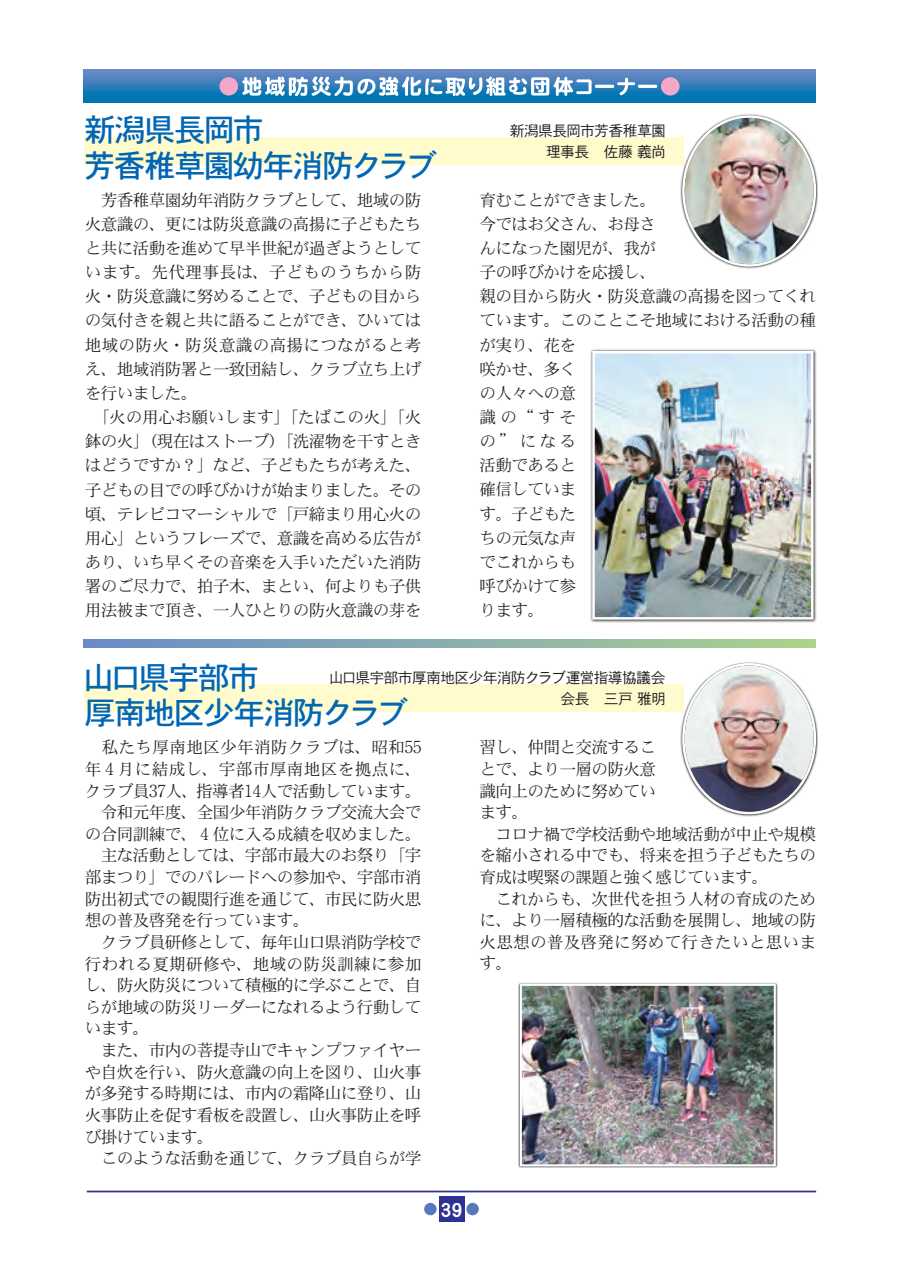
<style>
.page{position:relative;width:903px;height:1275px;background:#fff}
.page>*{position:absolute;margin:0;border:0;box-sizing:border-box;transform-origin:0 0}
.t1{font:31.68px/35.4px "DFHS Gothic Std W5";letter-spacing:-.065em;color:#0166b3}
.t2{font:21px "DFHS Gothic Std W7";color:#fff}
.t3{font:16.62px/24.2px "DFHS Mincho Std W3";letter-spacing:-.035em;color:#231f20}
.t4{font:14.88px/21.2px "DFHS Gothic Std W3";letter-spacing:-.05em;color:#231f20;text-align:right}
.s1{font-family:"Ryumin Pr 6";font-weight:300}
</style>
<div class="page">
<svg style="left:84px;top:640px;width:731px;height:8px;background:#8aaeab"></svg>
<svg style="left:84px;top:70px;width:731px;height:33px;background:#307db9"></svg>
<svg style="left:219px;top:77px;width:460px;height:19px"></svg>
<div style="left:84px;top:138px;width:599px;height:27px;background:#fffbcc"></div>
<div style="left:84px;top:685px;width:600px;height:27px;background:#fffbcc"></div>
<svg style="left:680px;top:114px;width:138px;height:155px"></svg>
<img style="left:685px;top:118px;width:129px;height:146px">
<svg style="left:680px;top:662px;width:138px;height:154px"></svg>
<img style="left:685px;top:665px;width:129px;height:147px">
<svg style="left:590px;top:349px;width:226px;height:273px;background:#bcbbbb"></svg>
<img style="left:595px;top:354px;width:215px;height:263px">
<div style="left:592px;top:351px;width:221px;height:269px;border:2px solid #fff"></div>
<div style="left:518px;top:982px;width:259px;height:186px;background:linear-gradient(to right,#b0afaf,#b0afaf)"></div>
<img style="left:523px;top:987px;width:250px;height:176px">
<div style="left:520px;top:984px;width:256px;height:182px;border:2px solid #fff"></div>
<hr style="left:87px;top:1191px;width:729px;height:1px;background:#2e3092">
<div style="left:439px;top:1196px;width:25px;height:25px;background:#2e3092"></div>
<div style="left:466px;top:1203px;width:13px;height:12px;background:#5679bd;border-radius:50%"></div>
<div style="left:424px;top:1203px;width:13px;height:12px;background:#5679bd;border-radius:50%"></div>
<h1 class="t1" style="left:84px;top:112px;width:355px">新潟県長岡市<br>芳香稚草園幼年消防クラブ</h1>
<p class="t3" style="left:85px;top:187px;width:338px">　芳香稚草園幼年消防クラブとして、地域の防火意識の、更には防災意識の高揚に子どもたちと共に活動を進めて早半世紀が過ぎようとしています。先代理事長は、子どものうちから防火・防災意識に努めることで、子どもの目からの気付きを親と共に語ることができ、ひいては地域の防火・防災意識の高揚につながると考え、地域消防署と一致団結し、クラブ立ち上げを行いました。<br>　「火の用心お願いします」「たばこの火」「火鉢の火」（現在はストーブ）「洗濯物を干すときはどうですか？」など、子どもたちが考えた、子どもの目での呼びかけが始まりました。その頃、テレビコマーシャルで「戸締まり用心火の用心」というフレーズで、意識を高める広告があり、いち早くその音楽を入手いただいた消防署のご尽力で、拍子木、まとい、何よりも子供用法被まで頂き、一人ひとりの防火意識の芽を</p>
<p class="t4" style="left:510px;top:119px;width:158px">新潟県長岡市芳香稚草園理事長　佐藤 義尚</p>
<p class="t3" style="left:479px;top:187px;width:178px;text-align:justify">育むことができました。今ではお父さん、お母さんになった園児が、我が子の呼びかけを応援し、</p>
<p class="t3" style="left:479px;top:284px;width:338px">親の目から防火・防災意識の高揚を図ってくれています。このことこそ地域における活動の種</p>
<p class="t3" style="left:479px;top:332px;width:98px;text-align:justify">が実り、花を咲かせ、多くの人々への意識の“すその”になる活動であると確信しています。子どもたちの元気な声でこれからも呼びかけて参ります。</p>
<h1 class="t1" style="left:83px;top:659px;width:327px">山口県宇部市<br>厚南地区少年消防クラブ</h1>
<p class="t4" style="left:329px;top:667px;width:339px">山口県宇部市厚南地区少年消防クラブ運営指導協議会会長　三戸 雅明</p>
<p class="t3" style="left:85px;top:736px;width:338px;line-height:21.7px">　私たち厚南地区少年消防クラブは、昭和<span class="s1">55</span>年 <span class="s1">4</span> 月に結成し、宇部市厚南地区を拠点に、クラブ員<span class="s1">37</span>人、指導者<span class="s1">14</span>人で活動しています。　令和元年度、全国少年消防クラブ交流大会での合同訓練で、 <span class="s1">4</span> 位に入る成績を収めました。　主な活動としては、宇部市最大のお祭り「宇部まつり」でのパレードへの参加や、宇部市消防出初式での観閲行進を通じて、市民に防火思想の普及啓発を行っています。<br>　クラブ員研修として、毎年山口県消防学校で行われる夏期研修や、地域の防災訓練に参加し、防火防災について積極的に学ぶことで、自らが地域の防災リーダーになれるよう行動しています。<br>　また、市内の菩提寺山でキャンプファイヤーや自炊を行い、防火意識の向上を図り、山火事が多発する時期には、市内の霜降山に登り、山火事防止を促す看板を設置し、山火事防止を呼び掛けています。<br>　このような活動を通じて、クラブ員自らが学</p>
<p class="t3" style="left:479px;top:736px;width:178px;line-height:21.7px;text-align:justify">習し、仲間と交流することで、より一層の防火意識向上のために努めています。</p>
<p class="t3" style="left:479px;top:823px;width:338px;line-height:21.7px">　コロナ禍で学校活動や地域活動が中止や規模を縮小される中でも、将来を担う子どもたちの育成は喫緊の課題と強く感じています。<br>　これからも、次世代を担う人材の育成のために、より一層積極的な活動を展開し、地域の防火思想の普及啓発に努めて行きたいと思います。</p>
<p class="t2" style="left:440px;top:1198px;width:23px">39</p>
</div>
